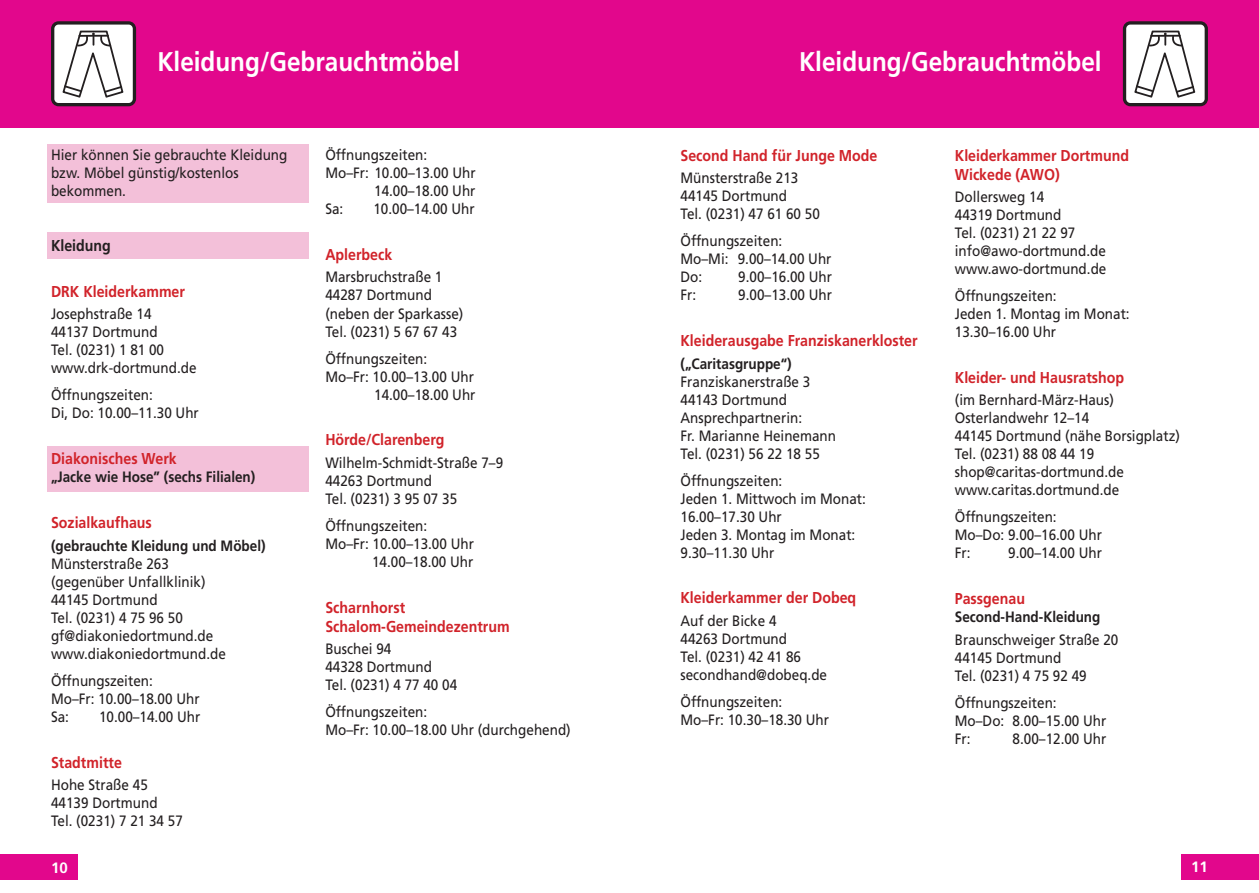
<style>
.page{position:relative;width:1259px;height:893px;background:#fff}
.page>*{position:absolute;margin:0;border:0;box-sizing:border-box;transform-origin:0 0}
.t1{font:700 27px "Frutiger LT";color:#fff;scale:.9 1}
.t2{font:700 15.75px/18.9px "Frutiger LT";color:#d1232a;scale:.9 1}
.t3{font:700 15.75px "Frutiger LT";color:#231f20;scale:.9 1}
.t4{font:15px/18px "Frutiger LT";color:#231f20;scale:.9 1}
.t5{font:700 15px "Frutiger LT";color:#231f20;scale:.9 1}
.t6{font:700 15px "Frutiger LT";color:#fff}
</style>
<div class="page">
<div style="left:0;top:0;width:629px;height:128px;background:#e2078c"></div>
<div style="left:0;top:855px;width:78px;height:25px;background:#e2078c"></div>
<svg style="left:51px;top:21px;width:85px;height:85px;background:#cac7c9"></svg>
<div style="left:629px;top:0;width:630px;height:128px;background:#e2078c"></div>
<div style="left:1181px;top:855px;width:78px;height:25px;background:#e2078c"></div>
<svg style="left:1123px;top:21px;width:85px;height:85px;background:#cac7c9"></svg>
<div style="left:47px;top:446px;width:261px;height:46px;background:#f3c0d9"></div>
<div style="left:47px;top:145px;width:261px;height:58px;background:#f3c0d9"></div>
<div style="left:47px;top:232px;width:261px;height:27px;background:#f3c0d9"></div>
<h1 class="t1" style="left:157px;top:46px;width:338px">Kleidung/Gebrauchtmöbel</h1>
<p class="t4" style="left:51px;top:146px;width:264px">Hier können Sie gebrauchte Kleidung bzw. Möbel günstig/kostenlos bekommen.</p>
<p class="t3" style="left:51px;top:236px;width:68px">Kleidung</p>
<p class="t2" style="left:51px;top:282px;width:150px">DRK Kleiderkammer</p>
<p class="t4" style="left:51px;top:305px;width:163px">Josephstraße 14<br>44137 Dortmund<br>Tel. (0231) 1 81 00 www.drk-dortmund.de</p>
<p class="t4" style="left:51px;top:386px;width:166px">Öffnungszeiten:<br>Di, Do: 10.00–11.30 Uhr</p>
<p class="t2" style="left:51px;top:449px;width:141px">Diakonisches Werk</p>
<p class="t5" style="left:51px;top:468px;width:228px">„Jacke wie Hose” (sechs Filialen)</p>
<p class="t2" style="left:51px;top:513px;width:114px">Sozialkaufhaus</p>
<p class="t5" style="left:51px;top:537px;width:240px">(gebrauchte Kleidung und Möbel)</p>
<p class="t4" style="left:51px;top:555px;width:196px">Münsterstraße 263 (gegenüber Unfallklinik)<br>44145 Dortmund<br>Tel. (0231) 4 75 96 50 gf@diakoniedortmund.de www.diakoniedortmund.de</p>
<p class="t4" style="left:51px;top:672px;width:167px">Öffnungszeiten:<br>Mo–Fr: 10.00–18.00 Uhr<br>Sa:</p>
<p class="t4" style="left:99px;top:708px;width:114px">10.00–14.00 Uhr</p>
<p class="t2" style="left:51px;top:753px;width:80px">Stadtmitte</p>
<p class="t4" style="left:51px;top:776px;width:148px">Hohe Straße 45<br>44139 Dortmund<br>Tel. (0231) 7 21 34 57</p>
<p class="t6" style="left:51px;top:859px;width:18px">10</p>
<p class="t4" style="left:325px;top:146px;width:115px">Öffnungszeiten:</p>
<p class="t4" style="left:325px;top:164px;width:168px">Mo–Fr: 10.00–13.00 Uhr</p>
<p class="t4" style="left:374px;top:182px;width:114px">14.00–18.00 Uhr</p>
<p class="t4" style="left:325px;top:200px;width:22px">Sa:</p>
<p class="t4" style="left:373px;top:200px;width:114px">10.00–14.00 Uhr</p>
<p class="t2" style="left:325px;top:245px;width:76px">Aplerbeck</p>
<p class="t4" style="left:325px;top:268px;width:155px">Marsbruchstraße 1<br>44287 Dortmund (neben der Sparkasse)<br>Tel. (0231) 5 67 67 43</p>
<p class="t4" style="left:325px;top:349px;width:115px">Öffnungszeiten:</p>
<p class="t4" style="left:325px;top:367px;width:167px">Mo–Fr: 10.00–13.00 Uhr</p>
<p class="t4" style="left:374px;top:385px;width:114px">14.00–18.00 Uhr</p>
<p class="t2" style="left:325px;top:431px;width:134px">Hörde/Clarenberg</p>
<p class="t4" style="left:325px;top:454px;width:199px">Wilhelm-Schmidt-Straße 7–9<br>44263 Dortmund<br>Tel. (0231) 3 95 07 35</p>
<p class="t4" style="left:325px;top:517px;width:115px">Öffnungszeiten:</p>
<p class="t4" style="left:325px;top:535px;width:167px">Mo–Fr: 10.00–13.00 Uhr</p>
<p class="t4" style="left:372px;top:553px;width:114px">14.00–18.00 Uhr</p>
<p class="t2" style="left:325px;top:598px;width:206px">Scharnhorst<br>Schalom-Gemeindezentrum</p>
<p class="t4" style="left:325px;top:640px;width:148px">Buschei 94<br>44328 Dortmund<br>Tel. (0231) 4 77 40 04</p>
<p class="t4" style="left:325px;top:703px;width:274px">Öffnungszeiten:<br>Mo–Fr: 10.00–18.00 Uhr (durchgehend)</p>
<h1 class="t1" style="left:799px;top:46px;width:338px">Kleidung/Gebrauchtmöbel</h1>
<p class="t2" style="left:680px;top:146px;width:220px">Second Hand für Junge Mode</p>
<p class="t4" style="left:680px;top:169px;width:156px">Münsterstraße 213<br>44145 Dortmund<br>Tel. (0231) 47 61 60 50</p>
<p class="t4" style="left:680px;top:232px;width:169px">Öffnungszeiten:<br>Mo–Mi: 9.00–14.00 Uhr<br>Do:</p>
<p class="t4" style="left:738px;top:268px;width:106px">9.00–16.00 Uhr</p>
<p class="t4" style="left:680px;top:286px;width:19px">Fr:</p>
<p class="t4" style="left:738px;top:286px;width:106px">9.00–13.00 Uhr</p>
<p class="t2" style="left:680px;top:331px;width:265px">Kleiderausgabe Franziskanerkloster</p>
<p class="t5" style="left:680px;top:355px;width:125px">(„Caritasgruppe“)</p>
<p class="t4" style="left:680px;top:372px;width:174px">Franziskanerstraße 3<br>44143 Dortmund<br>Ansprechpartnerin:<br>Fr. Marianne Heinemann<br>Tel. (0231) 56 22 18 55</p>
<p class="t4" style="left:680px;top:471px;width:207px">Öffnungszeiten:<br>Jeden 1. Mittwoch im Monat:<br>16.00–17.30 Uhr<br>Jeden 3. Montag im Monat:<br>9.30–11.30 Uhr</p>
<p class="t2" style="left:680px;top:589px;width:197px">Kleiderkammer der Dobeq</p>
<p class="t4" style="left:680px;top:612px;width:164px">Auf der Bicke 4<br>44263 Dortmund<br>Tel. (0231) 42 41 86 secondhand@dobeq.de</p>
<p class="t4" style="left:680px;top:693px;width:167px">Öffnungszeiten:<br>Mo–Fr: 10.30–18.30 Uhr</p>
<p class="t2" style="left:955px;top:146px;width:195px">Kleiderkammer Dortmund<br>Wickede (AWO)</p>
<p class="t4" style="left:955px;top:188px;width:170px">Dollersweg 14<br>44319 Dortmund<br>Tel. (0231) 21 22 97 info@awo-dortmund.de www.awo-dortmund.de</p>
<p class="t4" style="left:955px;top:287px;width:196px">Öffnungszeiten:<br>Jeden 1. Montag im Monat:<br>13.30–16.00 Uhr</p>
<p class="t2" style="left:955px;top:368px;width:190px">Kleider- und Hausratshop</p>
<p class="t4" style="left:955px;top:391px;width:252px">(im Bernhard-März-Haus)<br>Osterlandwehr 12–14<br>44145 Dortmund (nähe Borsigplatz)<br>Tel. (0231) 88 08 44 19 shop@caritas-dortmund.de www.caritas.dortmund.de</p>
<p class="t4" style="left:955px;top:508px;width:165px">Öffnungszeiten:<br>Mo–Do: 9.00–16.00 Uhr<br>Fr:</p>
<p class="t4" style="left:1008px;top:544px;width:106px">9.00–14.00 Uhr</p>
<p class="t2" style="left:955px;top:589px;width:79px">Passgenau</p>
<p class="t5" style="left:955px;top:608px;width:163px">Second-Hand-Kleidung</p>
<p class="t4" style="left:955px;top:631px;width:183px">Braunschweiger Straße 20<br>44145 Dortmund<br>Tel. (0231) 4 75 92 49</p>
<p class="t4" style="left:955px;top:694px;width:170px">Öffnungszeiten:<br>Mo–Do: 8.00–15.00 Uhr<br>Fr:</p>
<p class="t4" style="left:1012px;top:730px;width:106px">8.00–12.00 Uhr</p>
<p class="t6" style="left:1191px;top:858px;width:18px">11</p>
</div>
